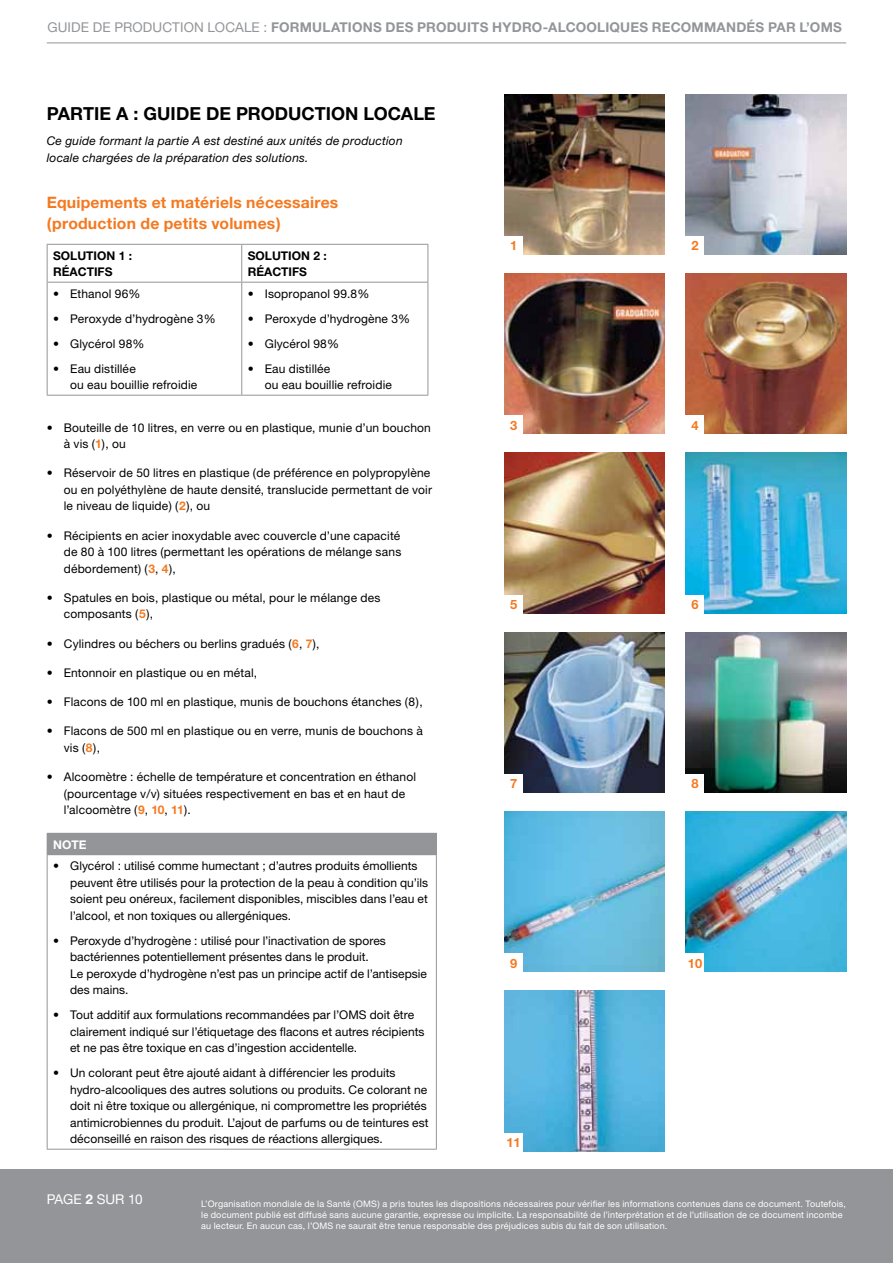
<style>
.page{position:relative;width:893px;height:1263px;background:#fff}
.page>*{position:absolute;margin:0;border:0;box-sizing:border-box;transform-origin:0 0}
.t1{font:700 18px "Helvetica Neue";color:#000}
.t2{font:700 15.75px/21px "Helvetica Neue";letter-spacing:.015em;color:#f47920}
.t3{font:700 13.5px "Helvetica Neue";letter-spacing:.015em;color:#939598}
.t4{font:13.5px "Helvetica Neue";color:#fff}
.t5{font:700 12.9px "Helvetica Neue";color:#f47920}
.t6{font:12px/16.5px "Helvetica Neue";letter-spacing:.005em;color:#000}
.t7{font:italic 12px/16.5px "Helvetica Neue";letter-spacing:.02em;color:#000}
.t8{font:700 12px/16.5px "Helvetica Neue";color:#000}
.t9{font:700 12px "Helvetica Neue";color:#fff}
.t10{font:9px/11.2px "Helvetica Neue";letter-spacing:.02em;color:#fff}
.s1{font-weight:400}
.s2{font-weight:700;color:#f47920}
.s3{font-weight:700}
</style>
<div class="page">
<hr style="left:47px;top:43px;width:799px;height:1px;background:#939598">
<div style="left:0;top:1169px;width:893px;height:94px;background:#939598"></div>
<hr style="left:47px;top:244px;width:195px;height:1px;background:#939598">
<hr style="left:47px;top:245px;width:1px;height:37px;background:#939598">
<hr style="left:242px;top:244px;width:186px;height:1px;background:#939598">
<hr style="left:241px;top:245px;width:1px;height:37px;background:#939598">
<hr style="left:428px;top:245px;width:1px;height:37px;background:#939598">
<hr style="left:47px;top:282px;width:195px;height:1px;background:#939598">
<hr style="left:47px;top:283px;width:1px;height:112px;background:#939598">
<hr style="left:242px;top:282px;width:186px;height:1px;background:#939598">
<hr style="left:241px;top:283px;width:1px;height:112px;background:#939598">
<hr style="left:428px;top:283px;width:1px;height:112px;background:#939598">
<hr style="left:47px;top:395px;width:195px;height:1px;background:#939598">
<hr style="left:242px;top:395px;width:186px;height:1px;background:#939598">
<div style="left:47px;top:833px;width:389px;height:22px;background:#939598"></div>
<hr style="left:47px;top:833px;width:390px;height:1px;background:#939598">
<svg style="left:436px;top:834px;width:1px;height:20px"></svg>
<hr style="left:47px;top:854px;width:390px;height:1px;background:#939598">
<hr style="left:47px;top:855px;width:1px;height:294px;background:#939598">
<hr style="left:436px;top:855px;width:1px;height:294px;background:#939598">
<hr style="left:47px;top:1149px;width:390px;height:1px;background:#939598">
<img style="left:504px;top:274px;width:161px;height:160px">
<div style="left:504px;top:416px;width:19px;height:18px;background:#fff"></div>
<img style="left:504px;top:453px;width:161px;height:160px">
<div style="left:504px;top:595px;width:19px;height:18px;background:#fff"></div>
<img style="left:504px;top:632px;width:161px;height:160px">
<div style="left:504px;top:774px;width:19px;height:18px;background:#fff"></div>
<img style="left:504px;top:811px;width:161px;height:161px">
<div style="left:504px;top:954px;width:19px;height:18px;background:#fff"></div>
<img style="left:504px;top:991px;width:161px;height:160px">
<div style="left:504px;top:1133px;width:19px;height:18px;background:#fff"></div>
<img style="left:686px;top:274px;width:160px;height:160px">
<div style="left:686px;top:416px;width:18px;height:18px;background:#fff"></div>
<img style="left:686px;top:453px;width:160px;height:160px">
<div style="left:686px;top:595px;width:18px;height:18px;background:#fff"></div>
<img style="left:686px;top:632px;width:160px;height:160px">
<div style="left:686px;top:774px;width:18px;height:18px;background:#fff"></div>
<img style="left:686px;top:811px;width:160px;height:161px">
<div style="left:686px;top:954px;width:18px;height:18px;background:#fff"></div>
<img style="left:504px;top:94px;width:161px;height:161px">
<div style="left:504px;top:236px;width:19px;height:19px;background:#fff"></div>
<img style="left:686px;top:94px;width:160px;height:161px">
<div style="left:686px;top:236px;width:18px;height:19px;background:#fff"></div>
<p class="t3" style="left:47px;top:19px;width:796px"><span class="s1">GUIDE DE PRODUCTION LOCALE :</span> FORMULATIONS DES PRODUITS HYDRO-ALCOOLIQUES RECOMMANDÉS PAR L’OMS</p>
<h1 class="t1" style="left:47px;top:103px;width:390px">PARTIE A : GUIDE DE PRODUCTION LOCALE</h1>
<p class="t7" style="left:47px;top:133px;width:357px">Ce guide formant la partie A est destiné aux unités de production locale chargées de la préparation des solutions.</p>
<h2 class="t2" style="left:47px;top:192px;width:293px">Equipements et matériels nécessaires (production de petits volumes)</h2>
<p class="t8" style="left:53px;top:247px;width:80px">SOLUTION 1 :<br>RÉACTIFS</p>
<p class="t8" style="left:248px;top:247px;width:80px">SOLUTION 2 :<br>RÉACTIFS</p>
<p class="t6" style="left:53px;top:285px;width:89px">• Ethanol 96%</p>
<p class="t6" style="left:53px;top:310px;width:164px">• Peroxyde d’hydrogène 3%</p>
<p class="t6" style="left:53px;top:335px;width:93px">• Glycérol 98%</p>
<p class="t6" style="left:70px;top:360px;width:129px;text-indent:-17px">• Eau distillée<br>ou eau bouillie refroidie</p>
<p class="t6" style="left:248px;top:285px;width:123px">• Isopropanol 99.8%</p>
<p class="t6" style="left:248px;top:310px;width:164px">• Peroxyde d’hydrogène 3%</p>
<p class="t6" style="left:248px;top:335px;width:93px">• Glycérol 98%</p>
<p class="t6" style="left:265px;top:360px;width:129px;text-indent:-17px">• Eau distillée<br>ou eau bouillie refroidie</p>
<p class="t6" style="left:64px;top:419px;width:369px;text-indent:-17px">• Bouteille de 10 litres, en verre ou en plastique, munie d’un bouchon à vis (<span class="s2">1</span>), ou</p>
<p class="t6" style="left:64px;top:465px;width:370px;text-indent:-17px">• Réservoir de 50 litres en plastique (de préférence en polypropylène ou en polyéthylène de haute densité, translucide permettant de voir le niveau de liquide) (<span class="s2">2</span>), ou</p>
<p class="t6" style="left:64px;top:527px;width:339px;text-align:justify;text-indent:-17px">• Récipients en acier inoxydable avec couvercle d’une capacité de 80 à 100 litres (permettant les opérations de mélange sans débordement) (<span class="s2">3</span>, <span class="s2">4</span>),</p>
<p class="t6" style="left:64px;top:589px;width:318px;text-indent:-17px">• Spatules en bois, plastique ou métal, pour le mélange des composants (<span class="s2">5</span>),</p>
<p class="t6" style="left:47px;top:635px;width:274px">• Cylindres ou béchers ou berlins gradués (<span class="s2">6</span>, <span class="s2">7</span>),</p>
<p class="t6" style="left:47px;top:664px;width:212px">• Entonnoir en plastique ou en métal,</p>
<p class="t6" style="left:47px;top:693px;width:377px">• Flacons de 100 ml en plastique, munis de bouchons étanches (8),</p>
<p class="t6" style="left:64px;top:723px;width:361px;text-indent:-17px">• Flacons de 500 ml en plastique ou en verre, munis de bouchons à vis (<span class="s2">8</span>),</p>
<p class="t6" style="left:64px;top:768px;width:354px;text-indent:-17px">• Alcoomètre : échelle de température et concentration en éthanol (pourcentage v/v) situées respectivement en bas et en haut de l’alcoomètre (<span class="s2">9</span>, <span class="s2">10</span>, <span class="s2">11</span>).</p>
<p class="t9" style="left:53px;top:837px;width:35px">NOTE</p>
<p class="t6" style="left:70px;top:857px;width:359px;text-indent:-17px">• Glycérol : utilisé comme humectant ; d’autres produits émollients peuvent être utilisés pour la protection de la peau à condition qu’ils soient peu onéreux, facilement disponibles, miscibles dans l’eau et l’alcool, et non toxiques ou allergéniques.</p>
<p class="t6" style="left:70px;top:932px;width:358px;text-indent:-17px">• Peroxyde d’hydrogène : utilisé pour l’inactivation de spores bactériennes potentiellement présentes dans le produit.<br>Le peroxyde d’hydrogène n’est pas un principe actif de l’antisepsie des mains.</p>
<p class="t6" style="left:70px;top:1006px;width:356px;text-indent:-17px">• Tout additif aux formulations recommandées par l’OMS doit être clairement indiqué sur l’étiquetage des flacons et autres récipients et ne pas être toxique en cas d’ingestion accidentelle.</p>
<p class="t6" style="left:70px;top:1064px;width:360px;text-indent:-17px">• Un colorant peut être ajouté aidant à différencier les produits hydro-alcooliques des autres solutions ou produits. Ce colorant ne doit ni être toxique ou allergénique, ni compromettre les propriétés antimicrobiennes du produit. L’ajout de parfums ou de teintures est déconseillé en raison des risques de réactions allergiques.</p>
<p class="t5" style="left:510px;top:238px;width:9px">1</p>
<p class="t5" style="left:691px;top:238px;width:9px">2</p>
<p class="t5" style="left:510px;top:417px;width:9px">3</p>
<p class="t5" style="left:691px;top:417px;width:9px">4</p>
<p class="t5" style="left:510px;top:596px;width:9px">5</p>
<p class="t5" style="left:691px;top:596px;width:9px">6</p>
<p class="t5" style="left:510px;top:776px;width:9px">7</p>
<p class="t5" style="left:691px;top:776px;width:9px">8</p>
<p class="t5" style="left:510px;top:955px;width:9px">9</p>
<p class="t5" style="left:688px;top:955px;width:16px">10</p>
<p class="t5" style="left:506px;top:1134px;width:16px">11</p>
<p class="t4" style="left:47px;top:1191px;width:97px">PAGE <span class="s3">2</span> SUR 10</p>
<p class="t10" style="left:201px;top:1197px;width:646px">L’Organisation mondiale de la Santé (OMS) a pris toutes les dispositions nécessaires pour vérifier les informations contenues dans ce document. Toutefois, le document publié est diffusé sans aucune garantie, expresse ou implicite. La responsabilité de l’interprétation et de l’utilisation de ce document incombe au lecteur. En aucun cas, l’OMS ne saurait être tenue responsable des préjudices subis du fait de son utilisation.</p>
</div>
